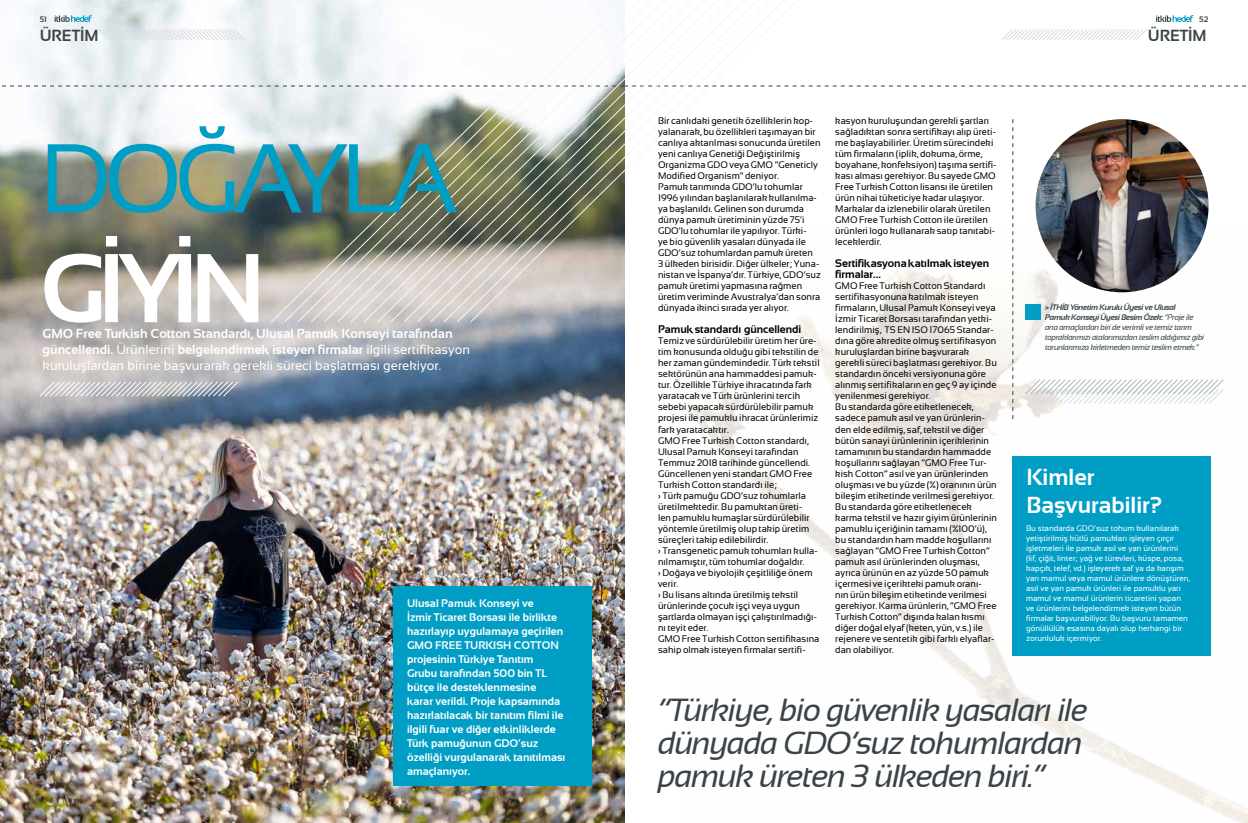
<style>
.page{position:relative;width:1248px;height:823px;background:#fff}
.page>*{position:absolute;margin:0;border:0;box-sizing:border-box;transform-origin:0 0}
.t1{font:97.5px/109.6px "Sansation";letter-spacing:-.08em;color:#009dc5}
.t2{font:italic 32px/33px "Sansation";letter-spacing:-.04em;color:#394448}
.t3{font:700 23px/27.6px "Sansation";color:#fff}
.t4{font:700 16px "Sansation";color:#394448}
.t5{font:700 13px/16px "Sansation";color:#fff}
.t6{font:700 11px/14px "Sansation";color:#fff}
.t7{font:700 11px/11px "Sansation";letter-spacing:-.005em;color:#000}
.t8{font:9.5px/11px "Sansation";letter-spacing:.005em;color:#000}
.t9{font:8px/10px "Sansation";color:#fff}
.t10{font:italic 8px/10px "Sansation";letter-spacing:-.04em;color:#394448}
.t11{font:700 8px "Sansation";color:#394448}
.s1{font-weight:700;color:#fff}
.s2{font-weight:400}
.s3{font-weight:700}
</style>
<div class="page">
<svg style="left:1001px;top:29px;width:146px;height:11px"></svg>
<svg style="left:1156px;top:15px;width:37px;height:7px"></svg>
<img style="left:0;top:0;width:624px;height:822px">
<svg style="left:0;top:86px;width:1247px;height:1px"></svg>
<svg style="left:98px;top:28px;width:147px;height:13px"></svg>
<svg style="left:55px;top:15px;width:37px;height:7px"></svg>
<img style="left:687px;top:231px;width:560px;height:591px">
<svg style="left:270px;top:0;width:13px;height:323px;background:#acb2b0"></svg>
<svg style="left:283px;top:0;width:27px;height:323px"></svg>
<svg style="left:310px;top:0;width:53px;height:323px;background:#b7bbb5"></svg>
<svg style="left:363px;top:0;width:106px;height:323px"></svg>
<svg style="left:469px;top:0;width:344px;height:323px"></svg>
<svg style="left:39px;top:380px;width:200px;height:17px;background:#bfc1c5"></svg>
<img style="left:1035px;top:119px;width:173px;height:173px;border-radius:86px">
<svg style="left:1012px;top:119px;width:1px;height:300px"></svg>
<svg style="left:1023px;top:378px;width:201px;height:26px"></svg>
<div style="left:1012px;top:455px;width:198px;height:200px;background:#009dc5"></div>
<div style="left:393px;top:586px;width:199px;height:199px;background:#009dc5"></div>
<div style="left:1024px;top:304px;width:16px;height:16px;background:#009dc5"></div>
<p class="t11" style="left:40px;top:15px;width:9px">51</p>
<p class="t4" style="left:40px;top:26px;width:60px">ÜRETİM</p>
<p class="t1" style="left:40px;top:124px;width:420px">DOĞAYLA<br><span class="s1">GİYİN</span></p>
<p class="t5" style="left:43px;top:325px;width:429px">GMO Free Turkish Cotton Standardı, Ulusal Pamuk Konseyi tarafından güncellendi. <span class="s2">Ürünlerini</span> belgelendirmek isteyen firmalar <span class="s2">ilgili sertifikasyon kuruluşlardan birine başvurarak gerekli süreci başlatması gerekiyor.</span></p>
<p class="t6" style="left:407px;top:596px;width:160px">Ulusal Pamuk Konseyi ve<br>İzmir Ticaret Borsası ile birlikte hazırlayıp uygulamaya geçirilen<br>GMO FREE TURKISH COTTON projesinin Türkiye Tanıtım<br>Grubu tarafından 500 bin TL bütçe ile desteklenmesine<br>karar verildi. Proje kapsamında hazırlatılacak bir tanıtım filmi ile ilgili fuar ve diğer etkinliklerde<br>Türk pamuğunun GDO’suz özelliği vurgulanarak tanıtılması amaçlanıyor.</p>
<p class="t11" style="left:1198px;top:15px;width:11px">52</p>
<h3 class="t4" style="left:1147px;top:26px;width:60px">ÜRETİM</h3>
<p class="t8" style="left:658px;top:115px;width:164px">Bir canlıdaki genetik özelliklerin kop&shy;yalanarak, bu özellikleri taşımayan bir canlıya aktarılması sonucunda üretilen yeni canlıya Genetiği Değiştirilmiş Organizma GDO veya GMO “Geneticly Modified Organism” deniyor.<br>Pamuk tarımında GDO’lu tohumlar 1996 yılından başlanılarak kullanılma&shy;ya başlanıldı. Gelinen son durumda dünya pamuk üretiminin yüzde 75’i GDO’lu tohumlar ile yapılıyor. Türki-<br>ye bio güvenlik yasaları dünyada ile GDO’suz tohumlardan pamuk üreten<br>3 ülkeden birisidir. Diğer ülkeler; Yuna&shy;nistan ve İspanya’dır. Türkiye, GDO’suz pamuk üretimi yapmasına rağmen üretim veriminde Avustralya’dan sonra dünyada ikinci sırada yer alıyor.</p>
<p class="t7" style="left:658px;top:324px;width:145px">Pamuk standardı güncellendi</p>
<p class="t8" style="left:658px;top:335px;width:163px">Temiz ve sürdürülebilir üretim her üre&shy;tim konusunda olduğu gibi tekstilin de her zaman gündemindedir. Türk tekstil sektörünün ana hammaddesi pamuk&shy;tur. Özellikle Türkiye ihracatında fark yaratacak ve Türk ürünlerini tercih sebebi yapacak sürdürülebilir pamuk projesi ile pamuklu ihracat ürünlerimiz fark yaratacaktır.<br>GMO Free Turkish Cotton standardı, Ulusal Pamuk Konseyi tarafından Temmuz 2018 tarihinde güncellendi.<br>Güncellenen yeni standart GMO Free Turkish Cotton standardı ile;<br>› Türk pamuğu GDO’suz tohumlarla üretilmektedir. Bu pamuktan üreti-<br>len pamuklu kumaşlar sürdürülebilir yöntemle üretilmiş olup takip üretim süreçleri takip edilebilirdir.<br>› Transgenetic pamuk tohumları kulla&shy;nılmamıştır, tüm tohumlar doğaldır.<br>› Doğaya ve biyolojik çeşitliliğe önem verir.<br>› Bu lisans altında üretilmiş tekstil ürünlerinde çocuk işçi veya uygun şartlarda olmayan işçi çalıştırılmadığı&shy;nı teyit eder.<br>GMO Free Turkish Cotton sertifikasına sahip olmak isteyen firmalar sertifi-</p>
<p class="t8" style="left:835px;top:115px;width:163px">kasyon kuruluşundan gerekli şartları sağladıktan sonra sertifikayı alıp üreti&shy;me başlayabilirler. Üretim sürecindeki tüm firmaların (iplik, dokuma, örme, boyahane, konfeksiyon) taşıma sertifi&shy;kası alması gerekiyor. Bu sayede GMO Free Turkish Cotton lisansı ile üretilen ürün nihai tüketiciye kadar ulaşıyor.<br>Markalar da izlenebilir olarak üretilen GMO Free Turkish Cotton ile üretilen ürünleri logo kullanarak satıp tanıtabi&shy;leceklerdir.</p>
<p class="t7" style="left:835px;top:258px;width:155px">Sertifikasyona katılmak isteyen firmalar…</p>
<p class="t8" style="left:835px;top:280px;width:163px">GMO Free Turkish Cotton Standardı sertifikasyonuna katılmak isteyen firmaların, Ulusal Pamuk Konseyi veya İzmir Ticaret Borsası tarafından yetki&shy;lendirilmiş, TS EN ISO 17065 Standar&shy;dına göre akredite olmuş sertifikasyon kuruluşlardan birine başvurarak gerekli süreci başlatması gerekiyor. Bu standardın önceki versiyonuna göre alınmış sertifikaların en geç 9 ay içinde yenilenmesi gerekiyor.<br>Bu standarda göre etiketlenecek, sadece pamuk asıl ve yan ürünlerin&shy;den elde edilmiş, saf, tekstil ve diğer bütün sanayi ürünlerinin içeriklerinin tamamının bu standardın hammadde koşullarını sağlayan “GMO Free Tur&shy;kish Cotton” asıl ve yan ürünlerinden oluşması ve bu yüzde (%) oranının ürün bileşim etiketinde verilmesi gerekiyor.<br>Bu standarda göre etiketlenecek karma tekstil ve hazır giyim ürünlerinin pamuklu içeriğinin tamamı (%100’ü), bu standardın ham madde koşullarını sağlayan “GMO Free Turkish Cotton” pamuk asıl ürünlerinden oluşması, ayrıca ürünün en az yüzde 50 pamuk içermesi ve içerikteki pamuk oranı&shy;nın ürün bileşim etiketinde verilmesi gerekiyor. Karma ürünlerin, “GMO Free Turkish Cotton” dışında kalan kısmı diğer doğal elyaf (keten, yün, v.s.) ile rejenere ve sentetik gibi farklı elyaflar&shy;dan olabiliyor.</p>
<p class="t10" style="left:1044px;top:302px;width:161px"><span class="s3">&gt; İTHİB Yönetim Kurulu Üyesi ve Ulusal<br>Pamuk Konseyi Üyesi Besim Özek:</span> “Proje ile ana amaçlardan biri de verimli ve temiz tarım topraklarımızı atalarımızdan teslim aldığımız gibi torunlarımıza kirletmeden temiz teslim etmek.”</p>
<p class="t3" style="left:1026px;top:463px;width:137px">Kimler<br>Başvurabilir?</p>
<p class="t9" style="left:1025px;top:523px;width:165px">Bu standarda GDO’suz tohum kullanılarak yetiştirilmiş kütlü pamukları işleyen çırçır işletmeleri ile pamuk asıl ve yan ürünlerini (lif, çiğit, linter; yağ ve türevleri, küspe, posa, kapçık, telef, vd.) işleyerek saf ya da karışım yarı mamul veya mamul ürünlere dönüştüren, asıl ve yan pamuk ürünleri ile pamuklu yarı mamul ve mamul ürünlerin ticaretini yapan ve ürünlerini belgelendirmek isteyen bütün firmalar başvurabiliyor. Bu başvuru tamamen gönüllülük esasına dayalı olup herhangi bir zorunluluk içermiyor.</p>
<p class="t2" style="left:658px;top:692px;width:431px">“Türkiye, bio güvenlik yasaları ile dünyada GDO’suz tohumlardan pamuk üreten 3 ülkeden biri.”</p>
</div>
